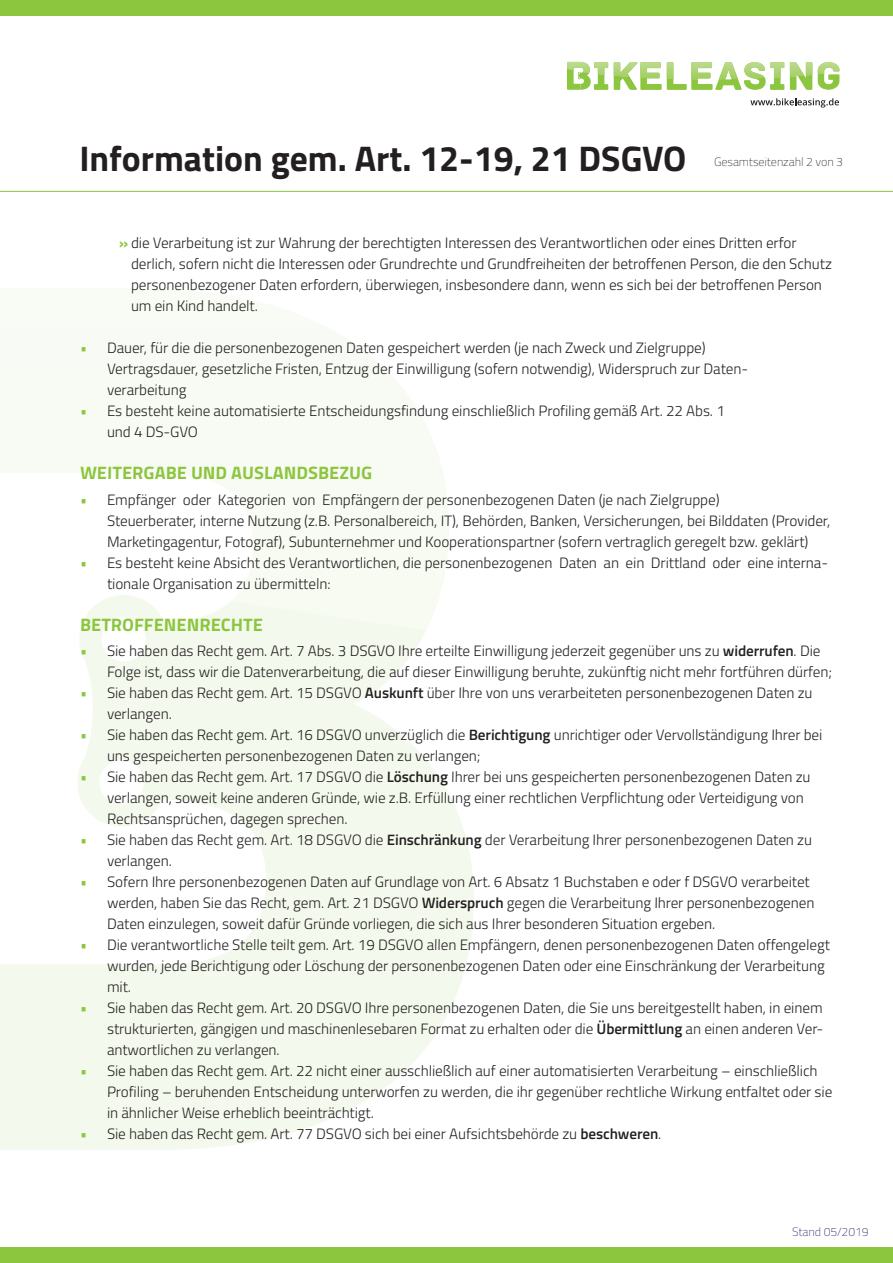
<style>
.page{position:relative;width:893px;height:1263px;background:#fff}
.page>*{position:absolute;margin:0;border:0;box-sizing:border-box;transform-origin:0 0}
.t1{font:700 35.55px "Titillium";color:#231f20}
.t2{font:700 18px "Titillium";color:#8bc63e}
.t3{font:300 15px/21px "Titillium";color:#231f20}
.t4{font:100 12px "Titillium";color:#231f20}
.t5{font:100 12px "Titillium";color:#252161}
.s1{font-weight:700;color:#8bc63e}
.s2{color:#8bc63e}
.s3{font-weight:600}
</style>
<div class="page">
<svg style="left:0;top:595px;width:474px;height:555px;fill:#f4f9ed"></svg>
<svg style="left:166px;top:595px;width:33px;height:35px"></svg>
<img style="left:199px;top:363px;width:250px;height:267px">
<div style="left:0;top:0;width:893px;height:16px;background:#8bc63e"></div>
<div style="left:0;top:1247px;width:893px;height:16px;background:#8bc63e"></div>
<hr style="left:0;top:191px;width:893px;height:1px;background:#8bc63e">
<svg style="left:750px;top:98px;width:89px;height:10px"></svg>
<svg style="left:614px;top:62px;width:170px;height:28px"></svg>
<img style="left:770px;top:62px;width:14px;height:16px">
<svg style="left:790px;top:62px;width:22px;height:28px"></svg>
<img style="left:790px;top:62px;width:14px;height:15px">
<svg style="left:818px;top:74px;width:21px;height:16px"></svg>
<img style="left:818px;top:62px;width:21px;height:12px">
<svg style="left:567px;top:62px;width:41px;height:28px"></svg>
<img style="left:567px;top:62px;width:23px;height:11px">
<h1 class="t1" style="left:79px;top:131px;width:609px">Information gem. Art. 12-19, 21 DSGVO</h1>
<p class="t4" style="left:714px;top:153px;width:131px">Gesamtseitenzahl 2 von 3</p>
<p class="t3" style="left:131px;top:232px;width:703px;text-indent:-12px"><span class="s1">»</span> die Verarbeitung ist zur Wahrung der berechtigten Interessen des Verantwortlichen oder eines Dritten erfor derlich, sofern nicht die Interessen oder Grundrechte und Grundfreiheiten der betroffenen Person, die den Schutz personenbezogener Daten erfordern, überwiegen, insbesondere dann, wenn es sich bei der betroffenen Person um ein Kind handelt.</p>
<p class="t3" style="left:107px;top:337px;width:643px;text-indent:-27px"><span class="s2">•</span> Dauer, für die die personenbezogenen Daten gespeichert werden (je nach Zweck und Zielgruppe)<br>Vertragsdauer, gesetzliche Fristen, Entzug der Einwilligung (sofern notwendig), Widerspruch zur Daten&shy;verarbeitung</p>
<p class="t3" style="left:107px;top:400px;width:620px;text-indent:-27px"><span class="s2">•</span> Es besteht keine automatisierte Entscheidungsfindung einschließlich Profiling gemäß Art. 22 Abs. 1 und 4 DS-GVO</p>
<p class="t2" style="left:80px;top:459px;width:294px">WEITERGABE UND AUSLANDSBEZUG</p>
<p class="t3" style="left:107px;top:488px;width:725px;text-indent:-27px"><span class="s2">•</span> Empfänger oder Kategorien von Empfängern der personenbezogenen Daten (je nach Zielgruppe)<br>Steuerberater, interne Nutzung (z.B. Personalbereich, IT), Behörden, Banken, Versicherungen, bei Bilddaten (Provider,<br>Marketingagentur, Fotograf), Subunternehmer und Kooperationspartner (sofern vertraglich geregelt bzw. geklärt)</p>
<p class="t3" style="left:107px;top:551px;width:723px;text-indent:-27px"><span class="s2">•</span> Es besteht keine Absicht des Verantwortlichen, die personenbezogenen Daten an ein Drittland oder eine interna&shy;tionale Organisation zu übermitteln:</p>
<p class="t2" style="left:80px;top:611px;width:185px">BETROFFENENRECHTE</p>
<p class="t3" style="left:107px;top:639px;width:727px;text-indent:-27px"><span class="s2">•</span> Sie haben das Recht gem. Art. 7 Abs. 3 DSGVO Ihre erteilte Einwilligung jederzeit gegenüber uns zu <span class="s3">widerrufen</span>. Die<br>Folge ist, dass wir die Datenverarbeitung, die auf dieser Einwilligung beruhte, zukünftig nicht mehr fortführen dürfen;</p>
<p class="t3" style="left:107px;top:681px;width:707px;text-indent:-27px"><span class="s2">•</span> Sie haben das Recht gem. Art. 15 DSGVO <span class="s3">Auskunft</span> über Ihre von uns verarbeiteten personenbezogenen Daten zu verlangen.</p>
<p class="t3" style="left:107px;top:723px;width:717px;text-indent:-27px"><span class="s2">•</span> Sie haben das Recht gem. Art. 16 DSGVO unverzüglich die <span class="s3">Berichtigung</span> unrichtiger oder Vervollständigung Ihrer bei uns gespeicherten personenbezogenen Daten zu verlangen;</p>
<p class="t3" style="left:107px;top:765px;width:705px;text-indent:-27px"><span class="s2">•</span> Sie haben das Recht gem. Art. 17 DSGVO die <span class="s3">Löschung</span> Ihrer bei uns gespeicherten personenbezogenen Daten zu verlangen, soweit keine anderen Gründe, wie z.B. Erfüllung einer rechtlichen Verpflichtung oder Verteidigung von<br>Rechtsansprüchen, dagegen sprechen.</p>
<p class="t3" style="left:107px;top:828px;width:707px;text-indent:-27px"><span class="s2">•</span> Sie haben das Recht gem. Art. 18 DSGVO die <span class="s3">Einschränkung</span> der Verarbeitung Ihrer personenbezogenen Daten zu verlangen.</p>
<p class="t3" style="left:107px;top:870px;width:709px;text-indent:-27px"><span class="s2">•</span> Sofern Ihre personenbezogenen Daten auf Grundlage von Art. 6 Absatz 1 Buchstaben e oder f DSGVO verarbeitet werden, haben Sie das Recht, gem. Art. 21 DSGVO <span class="s3">Widerspruch</span> gegen die Verarbeitung Ihrer personenbezogenen<br>Daten einzulegen, soweit dafür Gründe vorliegen, die sich aus Ihrer besonderen Situation ergeben.</p>
<p class="t3" style="left:107px;top:933px;width:725px;text-indent:-27px"><span class="s2">•</span> Die verantwortliche Stelle teilt gem. Art. 19 DSGVO allen Empfängern, denen personenbezogenen Daten offengelegt wurden, jede Berichtigung oder Löschung der personenbezogenen Daten oder eine Einschränkung der Verarbeitung mit.</p>
<p class="t3" style="left:107px;top:996px;width:718px;text-align:justify;text-indent:-27px"><span class="s2">•</span> Sie haben das Recht gem. Art. 20 DSGVO Ihre personenbezogenen Daten, die Sie uns bereitgestellt haben, in einem strukturierten, gängigen und maschinenlesebaren Format zu erhalten oder die <span class="s3">Übermittlung</span> an einen anderen Ver&shy;antwortlichen zu verlangen.</p>
<p class="t3" style="left:107px;top:1059px;width:727px;text-indent:-27px"><span class="s2">•</span> Sie haben das Recht gem. Art. 22 nicht einer ausschließlich auf einer automatisierten Verarbeitung – einschließlich<br>Profiling – beruhenden Entscheidung unterworfen zu werden, die ihr gegenüber rechtliche Wirkung entfaltet oder sie in ähnlicher Weise erheblich beeinträchtigt.</p>
<p class="t3" style="left:80px;top:1122px;width:583px"><span class="s2">•</span> Sie haben das Recht gem. Art. 77 DSGVO sich bei einer Aufsichtsbehörde zu <span class="s3">beschweren</span>.</p>
<p class="t5" style="left:792px;top:1223px;width:78px">Stand 05/2019</p>
</div>
